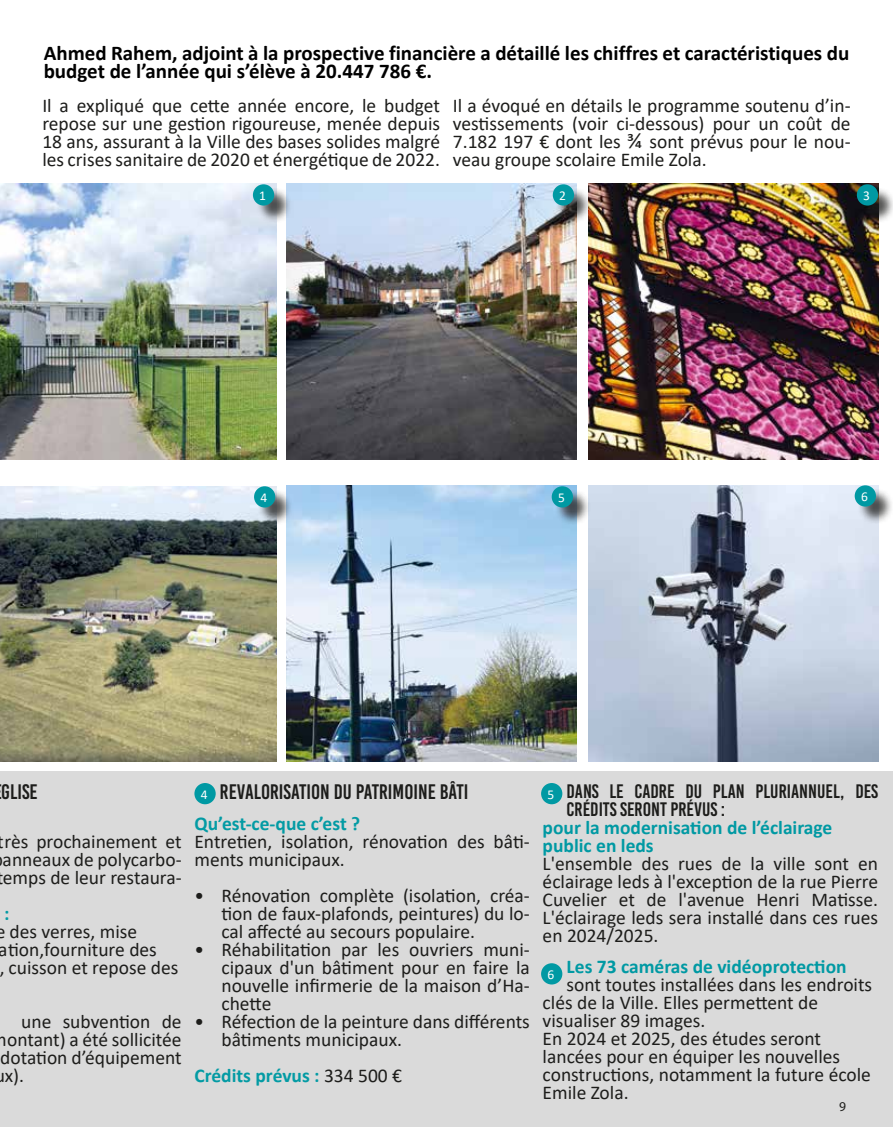
<style>
.page{position:relative;width:893px;height:1127px;background:#fff}
.page>*{position:absolute;margin:0;border:0;box-sizing:border-box;transform-origin:0 0}
.t1{font:700 21px/18px "Calibri";color:#000}
.t2{font:21px "Bebas Kai";color:#1d1d1b}
.t3{font:19.5px/18px "Calibri";color:#1d1d1b;text-align:justify}
.t4{font:700 19.5px/18px "Calibri";color:#0099a3}
.t5{font:19.5px/18px "Bebas Kai";color:#1d1d1b}
.t6{font:700 19.5px "Calibri";color:#039ba4}
.t7{font:13.5px "Calibri";color:#fff}
.t8{font:13.5px "Myriad Pro";color:#1d1d1b}
.s1{font-size:22.5px}
.s2{font-weight:400;color:#1d1d1b}
</style>
<div class="page">
<div style="left:0;top:771px;width:893px;height:356px;background:#dadada"></div>
<img style="left:0;top:486px;width:276px;height:276px">
<img style="left:589px;top:485px;width:289px;height:277px">
<img style="left:287px;top:485px;width:289px;height:276px">
<div style="left:555px;top:489px;width:36px;height:37px;background:#1d1d1b;opacity:.75"></div>
<div style="left:552px;top:486px;width:21px;height:21px;background:#0099a3;border-radius:50%"></div>
<div style="left:257px;top:489px;width:37px;height:37px;background:#1d1d1b;opacity:.75"></div>
<div style="left:254px;top:486px;width:21px;height:21px;background:#0099a3;border-radius:50%"></div>
<div style="left:857px;top:488px;width:36px;height:37px;background:#1d1d1b;opacity:.75"></div>
<div style="left:855px;top:485px;width:21px;height:22px;background:#0099a3;border-radius:50%"></div>
<div style="left:194px;top:783px;width:22px;height:21px;background:#0099a3;border-radius:50%"></div>
<div style="left:541px;top:963px;width:21px;height:21px;background:#0099a3;border-radius:50%"></div>
<div style="left:541px;top:783px;width:21px;height:21px;background:#0099a3;border-radius:50%"></div>
<img style="left:0;top:183px;width:276px;height:277px">
<img style="left:287px;top:183px;width:289px;height:277px">
<img style="left:589px;top:183px;width:289px;height:277px">
<div style="left:256px;top:187px;width:36px;height:37px;background:#1d1d1b;opacity:.75"></div>
<div style="left:253px;top:184px;width:21px;height:22px;background:#0099a3;border-radius:50%"></div>
<div style="left:556px;top:187px;width:36px;height:37px;background:#1d1d1b;opacity:.75"></div>
<div style="left:553px;top:184px;width:21px;height:22px;background:#0099a3;border-radius:50%"></div>
<div style="left:860px;top:187px;width:33px;height:37px;background:#1d1d1b;opacity:.75"></div>
<div style="left:857px;top:184px;width:21px;height:22px;background:#0099a3;border-radius:50%"></div>
<p class="t1" style="left:44px;top:43px;width:807px">Ahmed Rahem, adjoint à la prospective financière a détaillé les chiffres et caractéristiques du budget de l’année qui s’élève à 20.447 786 €.</p>
<p class="t3" style="left:42px;top:96px;width:399px">Il a expliqué que cette année encore, le budget repose sur une gestion rigoureuse, menée depuis 18 ans, assurant à la Ville des bases solides malgré les crises sanitaire de 2020 et énergétique de 2022.</p>
<p class="t3" style="left:453px;top:96px;width:399px">Il a évoqué en détails le programme soutenu d’in&shy;vestissements (voir ci-dessous) pour un coût de 7.182 197 € dont les <span class="s1">¾</span> sont prévus pour le nou&shy;veau groupe scolaire Emile Zola.</p>
<p class="t7" style="left:259px;top:186px;width:8px">1</p>
<p class="t7" style="left:559px;top:186px;width:8px">2</p>
<p class="t7" style="left:863px;top:186px;width:8px">3</p>
<p class="t7" style="left:260px;top:488px;width:8px">4</p>
<p class="t7" style="left:558px;top:488px;width:8px">5</p>
<p class="t7" style="left:861px;top:487px;width:8px">6</p>
<p class="t2" style="left:1px;top:780px;width:38px">GLISE</p>
<p class="t3" style="left:-2px;top:832px;width:185px">très prochainement et anneaux de polycarbo&shy;emps de leur restaura-</p>
<p class="t6" style="left:4px;top:900px;width:7px">:</p>
<p class="t3" style="left:-5px;top:922px;width:184px;text-align:left">e des verres, mise ation,fourniture des<br>, cuisson et repose des</p>
<p class="t3" style="left:21px;top:1012px;width:162px">une subvention de</p>
<p class="t3" style="left:7px;top:1030px;width:176px">ontant) a été sollicitée</p>
<p class="t3" style="left:0;top:1048px;width:183px">dotation d’équipement</p>
<p class="t3" style="left:5px;top:1066px;width:21px">x).</p>
<p class="t2" style="left:220px;top:780px;width:250px">REVALORISATION DU PATRIMOINE BÂTI</p>
<p class="t6" style="left:194px;top:810px;width:167px">Qu’est-ce-que c’est ?</p>
<p class="t3" style="left:194px;top:832px;width:337px">Entretien, isolation, rénovation des bâti&shy;ments municipaux.</p>
<p class="t3" style="left:221px;top:886px;width:310px;text-indent:-27px">• Rénovation complète (isolation, créa&shy;tion de faux-plafonds, peintures) du lo&shy;cal affecté au secours populaire.</p>
<p class="t3" style="left:221px;top:940px;width:310px;text-indent:-27px">• Réhabilitation par les ouvriers muni&shy;cipaux d'un bâtiment pour en faire la nouvelle infirmerie de la maison d’Ha&shy;chette</p>
<p class="t3" style="left:221px;top:1012px;width:310px;text-indent:-27px">• Réfection de la peinture dans différents bâtiments municipaux.</p>
<p class="t6" style="left:194px;top:1062px;width:209px">Crédits prévus : <span class="s2">334 500 €</span></p>
<p class="t7" style="left:201px;top:785px;width:8px">4</p>
<p class="t5" style="left:567px;top:782px;width:313px">DANS LE CADRE DU PLAN PLURIANNUEL, DES<br>CRÉDITS SERONT PRÉVUS :</p>
<p class="t4" style="left:543px;top:818px;width:291px">pour la modernisation de l’éclairage public en leds</p>
<p class="t3" style="left:543px;top:853px;width:337px">L'ensemble des rues de la ville sont en éclairage leds à l'exception de la rue Pierre Cuvelier et de l'avenue Henri Matisse.<br>L'éclairage leds sera installé dans ces rues en 2024/2025.</p>
<p class="t4" style="left:567px;top:957px;width:282px">Les 73 caméras de vidéoprotection</p>
<p class="t3" style="left:543px;top:975px;width:331px;text-align:left;text-indent:24px">sont toutes installées dans les endroits clés de la Ville. Elles permettent de visualiser 89 images.<br>En 2024 et 2025, des études seront lancées pour en équiper les nouvelles constructions, notamment la future école<br>Emile Zola.</p>
<p class="t7" style="left:547px;top:785px;width:8px">5</p>
<p class="t7" style="left:547px;top:965px;width:8px">6</p>
<p class="t8" style="left:839px;top:1097px;width:8px">9</p>
</div>
